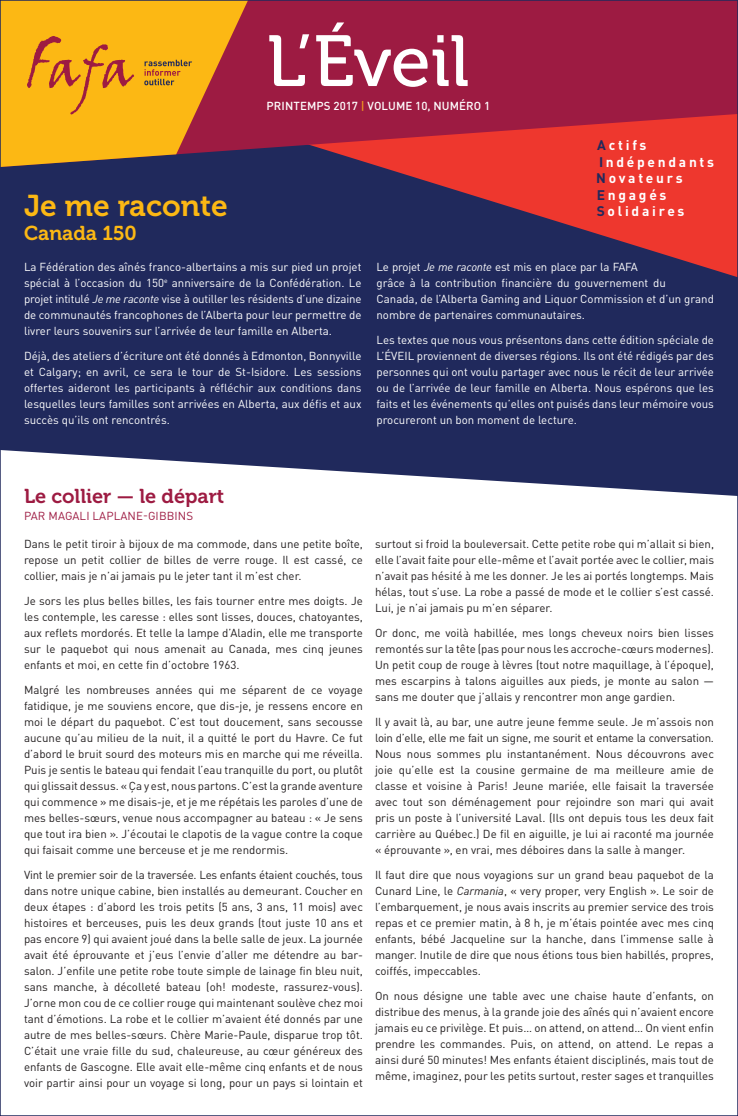
<style>
.page{position:relative;width:738px;height:1116px;background:#fff}
.page>*{position:absolute;margin:0;border:0;box-sizing:border-box;transform-origin:0 0}
.sous-titre1{font:72.1px "Museo 500";letter-spacing:-.005em;color:#fff}
.titre{font:30px "Museo 700";color:#fcb814}
.titre2{font:20px "Museo 700";color:#9d1b42}
.titre2-2{font:20px "Museo 700";color:#fcb814}
.t1{font:700 13.8px "DIN Pro";letter-spacing:.2em;color:#fff}
.texte_courant{font:11.5px/16px "DIN Pro";color:#231f20;text-align:justify}
.texte_courant-2{font:11.5px/16px "DIN Pro";color:#fff;text-align:justify}
.texte_courant-3{font:500 11.5px "DIN Pro";letter-spacing:.01em;color:#fff}
.auteur{font:11.5px "DIN Pro";letter-spacing:.01em;color:#9d1b42}
.s1{color:#f19b1e}
.s2{color:#20295c}
.s3{font-style:italic}
</style>
<div class="page">
<svg style="left:2px;top:167px;width:734px;height:329px;fill:#20295c"></svg>
<svg style="left:267px;top:167px;width:469px;height:110px;fill:#20295c"></svg>
<svg style="left:248px;top:2px;width:488px;height:165px;fill:#9d1b42"></svg>
<svg style="left:2px;top:2px;width:246px;height:165px;fill:#fcb814"></svg>
<svg style="left:144px;top:60px;width:48px;height:25px"></svg>
<svg style="left:27px;top:36px;width:107px;height:79px"></svg>
<p class="titre" style="left:24px;top:189px;width:205px">Je me raconte</p>
<p class="titre2-2" style="left:24px;top:222px;width:114px">Canada 150</p>
<p class="sous-titre1" style="left:267px;top:22px;width:204px">L’Éveil</p>
<p class="texte_courant-3" style="left:267px;top:98px;width:225px">PRINTEMPS 2017 <span class="s1">|</span> VOLUME 10, NUMÉRO 1</p>
<p class="t1" style="left:597px;top:133px;width:51px"><span class="s2">A</span>ctifs</p>
<p class="t1" style="left:599px;top:150px;width:116px"><span class="s2">I</span>ndépendants</p>
<p class="t1" style="left:596px;top:167px;width:88px"><span class="s2">N</span>ovateurs</p>
<p class="t1" style="left:597px;top:183px;width:71px"><span class="s2">E</span>ngagés</p>
<p class="t1" style="left:597px;top:200px;width:89px"><span class="s2">S</span>olidaires</p>
<p class="texte_courant-2" style="left:24px;top:258px;width:339px">La Fédération des aînés franco-albertains a mis sur pied un projet spécial à l’occasion du 150<sup>e</sup> anniversaire de la Confédération. Le projet intitulé <span class="s3">Je me raconte</span> vise à outiller les résidents d’une dizaine de communautés francophones de l’Alberta pour leur permettre de livrer leurs souvenirs sur l’arrivée de leur famille en Alberta.</p>
<p class="texte_courant-2" style="left:24px;top:347px;width:339px">Déjà, des ateliers d’écriture ont été donnés à Edmonton, Bonnyville et Calgary; en avril, ce sera le tour de St-Isidore. Les sessions offertes aideront les participants à réfléchir aux conditions dans lesquelles leurs familles sont arrivées en Alberta, aux défis et aux succès qu’ils ont rencontrés.</p>
<p class="texte_courant-2" style="left:376px;top:258px;width:339px;text-align:left">Le projet <span class="s3">Je me raconte</span> est mis en place par la FAFA<br>grâce à la contribution financière du gouvernement du<br>Canada, de l’Alberta Gaming and Liquor Commission et d’un grand nombre de partenaires communautaires.</p>
<p class="texte_courant-2" style="left:376px;top:331px;width:339px">Les textes que nous vous présentons dans cette édition spéciale de L’ÉVEIL proviennent de diverses régions. Ils ont été rédigés par des personnes qui ont voulu partager avec nous le récit de leur arrivée ou de l’arrivée de leur famille en Alberta. Nous espérons que les faits et les événements qu’elles ont puisés dans leur mémoire vous procureront un bon moment de lecture.</p>
<p class="titre2" style="left:24px;top:484px;width:202px">Le collier — le départ</p>
<p class="auteur" style="left:24px;top:507px;width:171px">PAR MAGALI LAPLANE-GIBBINS</p>
<p class="texte_courant" style="left:24px;top:535px;width:340px">Dans le petit tiroir à bijoux de ma commode, dans une petite boîte, repose un petit collier de billes de verre rouge. Il est cassé, ce collier, mais je n’ai jamais pu le jeter tant il m’est cher.</p>
<p class="texte_courant" style="left:24px;top:592px;width:341px">Je sors les plus belles billes, les fais tourner entre mes doigts. Je les contemple, les caresse : elles sont lisses, douces, chatoyantes, aux reflets mordorés. Et telle la lampe d’Aladin, elle me transporte sur le paquebot qui nous amenait au Canada, mes cinq jeunes enfants et moi, en cette fin d’octobre 1963.</p>
<p class="texte_courant" style="left:24px;top:681px;width:341px">Malgré les nombreuses années qui me séparent de ce voyage fatidique, je me souviens encore, que dis-je, je ressens encore en moi le départ du paquebot. C’est tout doucement, sans secousse aucune qu’au milieu de la nuit, il a quitté le port du Havre. Ce fut d’abord le bruit sourd des moteurs mis en marche qui me réveilla.<br>Puis je sentis le bateau qui fendait l’eau tranquille du port, ou plutôt qui glissait dessus. « Ça y est, nous partons. C’est la grande aventure qui commence » me disais-je, et je me répétais les paroles d’une de mes belles-sœurs, venue nous accompagner au bateau : « Je sens que tout ira bien ». J’écoutai le clapotis de la vague contre la coque qui faisait comme une berceuse et je me rendormis.</p>
<p class="texte_courant" style="left:24px;top:866px;width:341px">Vint le premier soir de la traversée. Les enfants étaient couchés, tous dans notre unique cabine, bien installés au demeurant. Coucher en deux étapes : d’abord les trois petits (5 ans, 3 ans, 11 mois) avec histoires et berceuses, puis les deux grands (tout juste 10 ans et pas encore 9) qui avaient joué dans la belle salle de jeux. La journée avait été éprouvante et j’eus l’envie d’aller me détendre au bar&shy;salon. J’enfile une petite robe toute simple de lainage fin bleu nuit, sans manche, à décolleté bateau (oh! modeste, rassurez-vous).<br>J’orne mon cou de ce collier rouge qui maintenant soulève chez moi tant d’émotions. La robe et le collier m’avaient été donnés par une autre de mes belles-sœurs. Chère Marie-Paule, disparue trop tôt.<br>C’était une vraie fille du sud, chaleureuse, au cœur généreux des enfants de Gascogne. Elle avait elle-même cinq enfants et de nous voir partir ainsi pour un voyage si long, pour un pays si lointain et</p>
<p class="texte_courant" style="left:375px;top:535px;width:341px">surtout si froid la bouleversait. Cette petite robe qui m’allait si bien, elle l’avait faite pour elle-même et l’avait portée avec le collier, mais n’avait pas hésité à me les donner. Je les ai portés longtemps. Mais hélas, tout s’use. La robe a passé de mode et le collier s’est cassé.<br>Lui, je n’ai jamais pu m’en séparer.</p>
<p class="texte_courant" style="left:375px;top:624px;width:341px">Or donc, me voilà habillée, mes longs cheveux noirs bien lisses remontés sur la tête (pas pour nous les accroche-cœurs modernes).<br>Un petit coup de rouge à lèvres (tout notre maquillage, à l’époque), mes escarpins à talons aiguilles aux pieds, je monte au salon — sans me douter que j’allais y rencontrer mon ange gardien.</p>
<p class="texte_courant" style="left:375px;top:713px;width:341px">Il y avait là, au bar, une autre jeune femme seule. Je m’assois non loin d’elle, elle me fait un signe, me sourit et entame la conversation.<br>Nous nous sommes plu instantanément. Nous découvrons avec joie qu’elle est la cousine germaine de ma meilleure amie de classe et voisine à Paris! Jeune mariée, elle faisait la traversée avec tout son déménagement pour rejoindre son mari qui avait pris un poste à l’université Laval. (Ils ont depuis tous les deux fait carrière au Québec.) De fil en aiguille, je lui ai raconté ma journée « éprouvante », en vrai, mes déboires dans la salle à manger.</p>
<p class="texte_courant" style="left:375px;top:866px;width:341px">Il faut dire que nous voyagions sur un grand beau paquebot de la Cunard Line, le <span class="s3">Carmania</span>, « very proper, very English ». Le soir de l’embarquement, je nous avais inscrits au premier service des trois repas et ce premier matin, à 8 h, je m’étais pointée avec mes cinq enfants, bébé Jacqueline sur la hanche, dans l’immense salle à manger. Inutile de dire que nous étions tous bien habillés, propres, coiffés, impeccables.</p>
<p class="texte_courant" style="left:375px;top:987px;width:341px">On nous désigne une table avec une chaise haute d’enfants, on distribue des menus, à la grande joie des aînés qui n’avaient encore jamais eu ce privilège. Et puis… on attend, on attend… On vient enfin prendre les commandes. Puis, on attend, on attend. Le repas a ainsi duré 50 minutes! Mes enfants étaient disciplinés, mais tout de même, imaginez, pour les petits surtout, rester sages et tranquilles</p>
</div>
